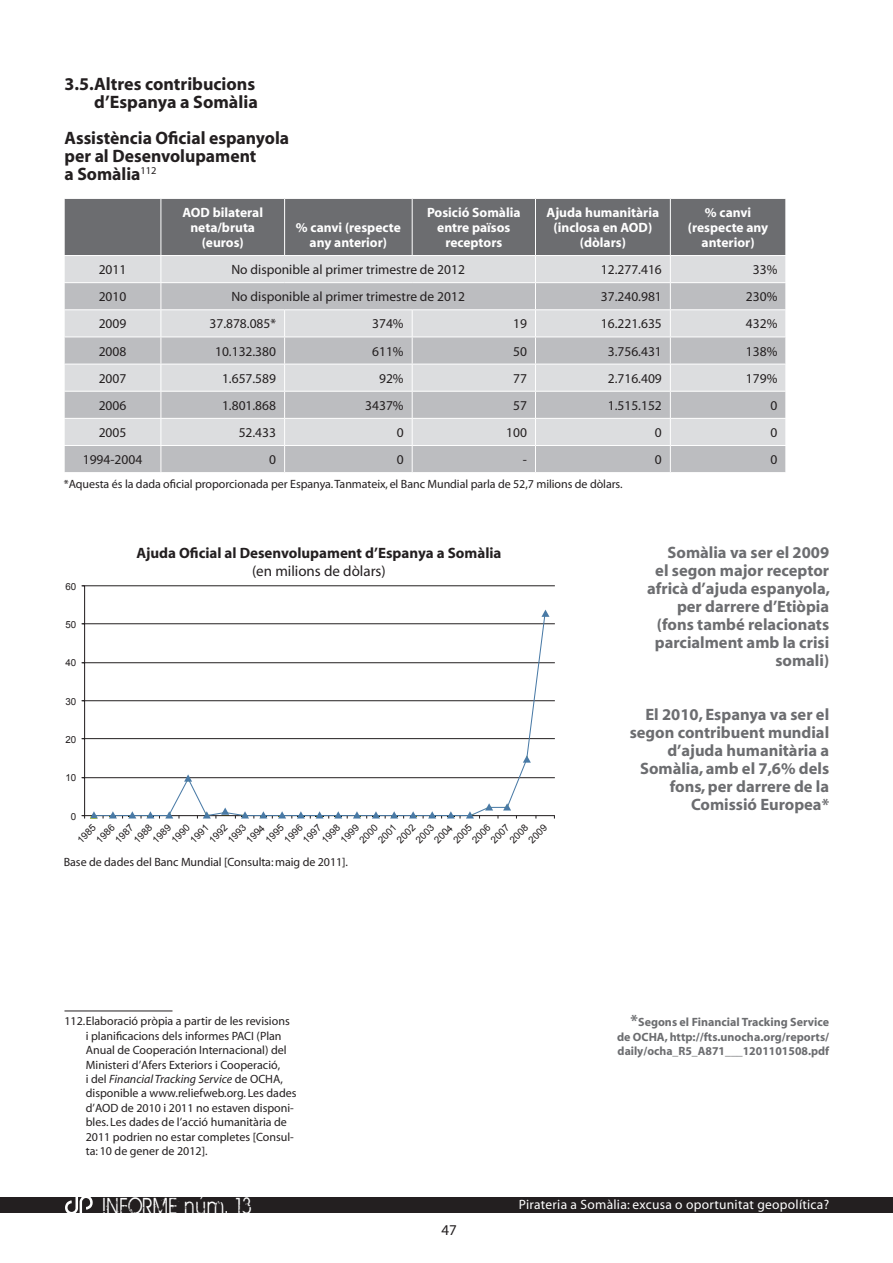
<style>
.page{position:relative;width:893px;height:1263px;background:#fff}
.page>*{position:absolute;margin:0;border:0;box-sizing:border-box;transform-origin:0 0}
.t1{font:25.2px "BIRTHOFAHERO";letter-spacing:.1em;color:#fff;scale:.83 1}
.t2{font:700 18px/18px "Myriad";color:#231f20;text-align:right}
.t3{font:700 16.5px/18px "Myriad";color:#6c6d70;text-align:right}
.t4{font:700 15px "Myriad";color:#231f20}
.t5{font:15px "Myriad";color:#231f20}
.t6{font:13.5px "Myriad";color:#231f20}
.t7{font:700 13.5px/15px "Myriad";color:#fff;text-align:center}
.t8{font:13.5px "Myriad";letter-spacing:.02em;color:#fff}
.t9{font:12px/14.4px "Myriad";color:#231f20}
.t10{font:700 12px/14.4px "Myriad";color:#6c6d70;text-align:justify}
.t11{font:9.75px "Arial";color:#231f20}
.s1{font-style:italic}
.s2{font-size:16.5px}
</style>
<div class="page">
<div style="left:0;top:1197px;width:893px;height:16px;background:#231f20"></div>
<svg style="left:65px;top:1197px;width:28px;height:16px"></svg>
<hr style="left:64px;top:1010px;width:108px;height:1px;background:#231f20">
<svg style="left:64px;top:198px;width:722px;height:274px;background:#babbbe"></svg>
<hr style="left:84px;top:586px;width:1px;height:230px;background:#231f20">
<hr style="left:82px;top:815px;width:473px;height:1px;background:#231f20">
<hr style="left:82px;top:777px;width:473px;height:1px;background:#231f20">
<hr style="left:82px;top:738px;width:473px;height:1px;background:#231f20">
<hr style="left:82px;top:700px;width:473px;height:1px;background:#231f20">
<hr style="left:82px;top:662px;width:473px;height:1px;background:#231f20">
<hr style="left:82px;top:623px;width:473px;height:1px;background:#231f20">
<hr style="left:82px;top:585px;width:473px;height:1px;background:#231f20">
<svg style="left:82px;top:811px;width:97px;height:8px"></svg>
<svg style="left:235px;top:816px;width:182px;height:2px"></svg>
<svg style="left:423px;top:816px;width:94px;height:2px"></svg>
<svg style="left:197px;top:816px;width:32px;height:2px"></svg>
<svg style="left:543px;top:610px;width:6px;height:7px"></svg>
<svg style="left:93px;top:613px;width:453px;height:203px"></svg>
<h2 class="t2" style="left:64px;top:76px;width:195px">3.5. Altres contribucions d’Espanya a Somàlia</h2>
<h2 class="t2" style="left:64px;top:130px;width:226px;text-align:left">Assistència Oficial espanyola per al Desenvolupament<br>a Somàlia<sup>112</sup></h2>
<p class="t7" style="left:182px;top:205px;width:10px">AOD</p>
<p class="t7" style="left:213px;top:205px;width:52px">bilateral</p>
<p class="t7" style="left:190px;top:220px;width:66px">neta/bruta</p>
<p class="t7" style="left:202px;top:235px;width:44px">(euros)</p>
<p class="t7" style="left:296px;top:220px;width:106px">% canvi (respecte any anterior)</p>
<p class="t7" style="left:427px;top:205px;width:95px">Posició Somàlia entre països receptors</p>
<p class="t7" style="left:553px;top:205px;width:107px;text-align:left;text-indent:-7px">Ajuda humanitària (inclosa en AOD</p>
<p class="t7" style="left:648px;top:220px;width:6px">)</p>
<p class="t7" style="left:580px;top:235px;width:48px">(dòlars)</p>
<p class="t7" style="left:688px;top:205px;width:82px">% canvi (respecte any anterior)</p>
<p class="t6" style="left:99px;top:263px;width:29px">2011</p>
<p class="t6" style="left:231px;top:263px;width:235px">No disponible al primer trimestre de 2012</p>
<p class="t6" style="left:601px;top:263px;width:62px">12.277.416</p>
<p class="t6" style="left:753px;top:263px;width:26px">33%</p>
<p class="t6" style="left:99px;top:290px;width:29px">2010</p>
<p class="t6" style="left:231px;top:290px;width:235px">No disponible al primer trimestre de 2012</p>
<p class="t6" style="left:601px;top:290px;width:62px">37.240.981</p>
<p class="t6" style="left:746px;top:290px;width:33px">230%</p>
<p class="t6" style="left:99px;top:317px;width:29px">2009</p>
<p class="t6" style="left:209px;top:317px;width:68px">37.878.085*</p>
<p class="t6" style="left:372px;top:317px;width:33px">374%</p>
<p class="t6" style="left:513px;top:317px;width:15px">19</p>
<p class="t6" style="left:601px;top:317px;width:62px">16.221.635</p>
<p class="t6" style="left:746px;top:317px;width:33px">432%</p>
<p class="t6" style="left:99px;top:344px;width:29px">2008</p>
<p class="t6" style="left:215px;top:344px;width:62px">10.132.380</p>
<p class="t6" style="left:372px;top:344px;width:33px">611%</p>
<p class="t6" style="left:513px;top:344px;width:15px">50</p>
<p class="t6" style="left:608px;top:344px;width:56px">3.756.431</p>
<p class="t6" style="left:746px;top:344px;width:33px">138%</p>
<p class="t6" style="left:99px;top:371px;width:29px">2007</p>
<p class="t6" style="left:222px;top:371px;width:56px">1.657.589</p>
<p class="t6" style="left:379px;top:371px;width:26px">92%</p>
<p class="t6" style="left:513px;top:371px;width:15px">77</p>
<p class="t6" style="left:608px;top:371px;width:56px">2.716.409</p>
<p class="t6" style="left:746px;top:371px;width:33px">179%</p>
<p class="t6" style="left:99px;top:399px;width:29px">2006</p>
<p class="t6" style="left:222px;top:399px;width:56px">1.801.868</p>
<p class="t6" style="left:365px;top:399px;width:40px">3437%</p>
<p class="t6" style="left:513px;top:399px;width:15px">57</p>
<p class="t6" style="left:608px;top:399px;width:56px">1.515.152</p>
<p class="t6" style="left:770px;top:399px;width:8px">0</p>
<p class="t6" style="left:99px;top:426px;width:29px">2005</p>
<p class="t6" style="left:239px;top:426px;width:39px">52.433</p>
<p class="t6" style="left:397px;top:426px;width:8px">0</p>
<p class="t6" style="left:506px;top:426px;width:22px">100</p>
<p class="t6" style="left:655px;top:426px;width:8px">0</p>
<p class="t6" style="left:770px;top:426px;width:8px">0</p>
<p class="t6" style="left:83px;top:453px;width:61px">1994-2004</p>
<p class="t6" style="left:269px;top:453px;width:8px">0</p>
<p class="t6" style="left:397px;top:453px;width:8px">0</p>
<p class="t6" style="left:523px;top:453px;width:6px">-</p>
<p class="t6" style="left:655px;top:453px;width:8px">0</p>
<p class="t6" style="left:770px;top:453px;width:8px">0</p>
<p class="t9" style="left:64px;top:477px;width:560px">*Aquesta és la dada oficial proporcionada per Espanya. Tanmateix, el Banc Mundial parla de 52,7 milions de dòlars.</p>
<p class="t11" style="left:65px;top:580px;width:12px">60</p>
<p class="t11" style="left:65px;top:618px;width:12px">50</p>
<p class="t11" style="left:65px;top:656px;width:12px">40</p>
<p class="t11" style="left:65px;top:695px;width:12px">30</p>
<p class="t11" style="left:65px;top:733px;width:12px">20</p>
<p class="t11" style="left:65px;top:771px;width:12px">10</p>
<p class="t11" style="left:71px;top:810px;width:7px">0</p>
<p class="t4" style="left:136px;top:545px;width:367px">Ajuda Oficial al Desenvolupament d’Espanya a Somàlia</p>
<p class="t5" style="left:252px;top:564px;width:135px">(en milions de dòlars)</p>
<p class="t11" style="left:74px;top:837px;width:23px;rotate:-45deg">1985</p>
<p class="t11" style="left:93px;top:837px;width:23px;rotate:-45deg">1986</p>
<p class="t11" style="left:112px;top:837px;width:23px;rotate:-45deg">1987</p>
<p class="t11" style="left:131px;top:837px;width:23px;rotate:-45deg">1988</p>
<p class="t11" style="left:150px;top:837px;width:23px;rotate:-45deg">1989</p>
<p class="t11" style="left:168px;top:837px;width:23px;rotate:-45deg">1990</p>
<p class="t11" style="left:187px;top:837px;width:23px;rotate:-45deg">1991</p>
<p class="t11" style="left:206px;top:837px;width:23px;rotate:-45deg">1992</p>
<p class="t11" style="left:225px;top:837px;width:23px;rotate:-45deg">1993</p>
<p class="t11" style="left:243px;top:837px;width:23px;rotate:-45deg">1994</p>
<p class="t11" style="left:262px;top:837px;width:23px;rotate:-45deg">1995</p>
<p class="t11" style="left:281px;top:837px;width:23px;rotate:-45deg">1996</p>
<p class="t11" style="left:300px;top:837px;width:23px;rotate:-45deg">1997</p>
<p class="t11" style="left:319px;top:837px;width:23px;rotate:-45deg">1998</p>
<p class="t11" style="left:338px;top:837px;width:23px;rotate:-45deg">1999</p>
<p class="t11" style="left:356px;top:837px;width:23px;rotate:-45deg">2000</p>
<p class="t11" style="left:375px;top:837px;width:23px;rotate:-45deg">2001</p>
<p class="t11" style="left:394px;top:837px;width:23px;rotate:-45deg">2002</p>
<p class="t11" style="left:413px;top:837px;width:23px;rotate:-45deg">2003</p>
<p class="t11" style="left:431px;top:837px;width:23px;rotate:-45deg">2004</p>
<p class="t11" style="left:450px;top:837px;width:23px;rotate:-45deg">2005</p>
<p class="t11" style="left:469px;top:837px;width:23px;rotate:-45deg">2006</p>
<p class="t11" style="left:488px;top:837px;width:23px;rotate:-45deg">2007</p>
<p class="t11" style="left:507px;top:837px;width:23px;rotate:-45deg">2008</p>
<p class="t11" style="left:526px;top:837px;width:23px;rotate:-45deg">2009</p>
<p class="t9" style="left:64px;top:855px;width:286px">Base de dades del Banc Mundial [Consulta: maig de 2011].</p>
<p class="t9" style="left:86px;top:1015px;width:212px;text-indent:-21px">112.Elaboració pròpia a partir de les revisions<br>i planificacions dels informes PACI (Plan Anual de Cooperación Internacional) del Ministeri d’Afers Exteriors i Cooperació,<br>i del <span class="s1">Financial Tracking Service</span> de OC HA, disponible a www.reliefweb.org. Les dades d’AOD de 2010 i 2011 no estaven disponi&shy;bles. Les dades de l’acció humanitària de 2011 podrien no estar completes [Consul&shy;ta: 10 de gener de 2012].</p>
<h3 class="t3" style="left:647px;top:544px;width:185px">Somàlia va ser el 2009<br>el segon major receptor africà d’ajuda espanyola, per darrere d’Etiòpia (fons també relacionats parcialment amb la crisi somali)</h3>
<h3 class="t3" style="left:630px;top:706px;width:201px">El 2010, Espanya va ser el segon contribuent mundial d’ajuda humanitària a<br>Somàlia, amb el 7,6% dels fons, per darrere de la<br>Comissió Europea*</h3>
<p class="t10" style="left:617px;top:1015px;width:214px;text-indent:14px"><span class="s2">*</span>Segons el Financial Tracking Service de OCHA, http://fts.unocha.org/reports/ daily/ocha_R5_A871___1201101508.pdf</p>
<h1 class="t1" style="left:103px;top:1192px;width:180px">INFORME núm. 13</h1>
<p class="t8" style="left:519px;top:1198px;width:312px">Pirateria a Somàlia: excusa o oportunitat geopolítica?</p>
<p class="t5" style="left:441px;top:1223px;width:17px">47</p>
</div>
